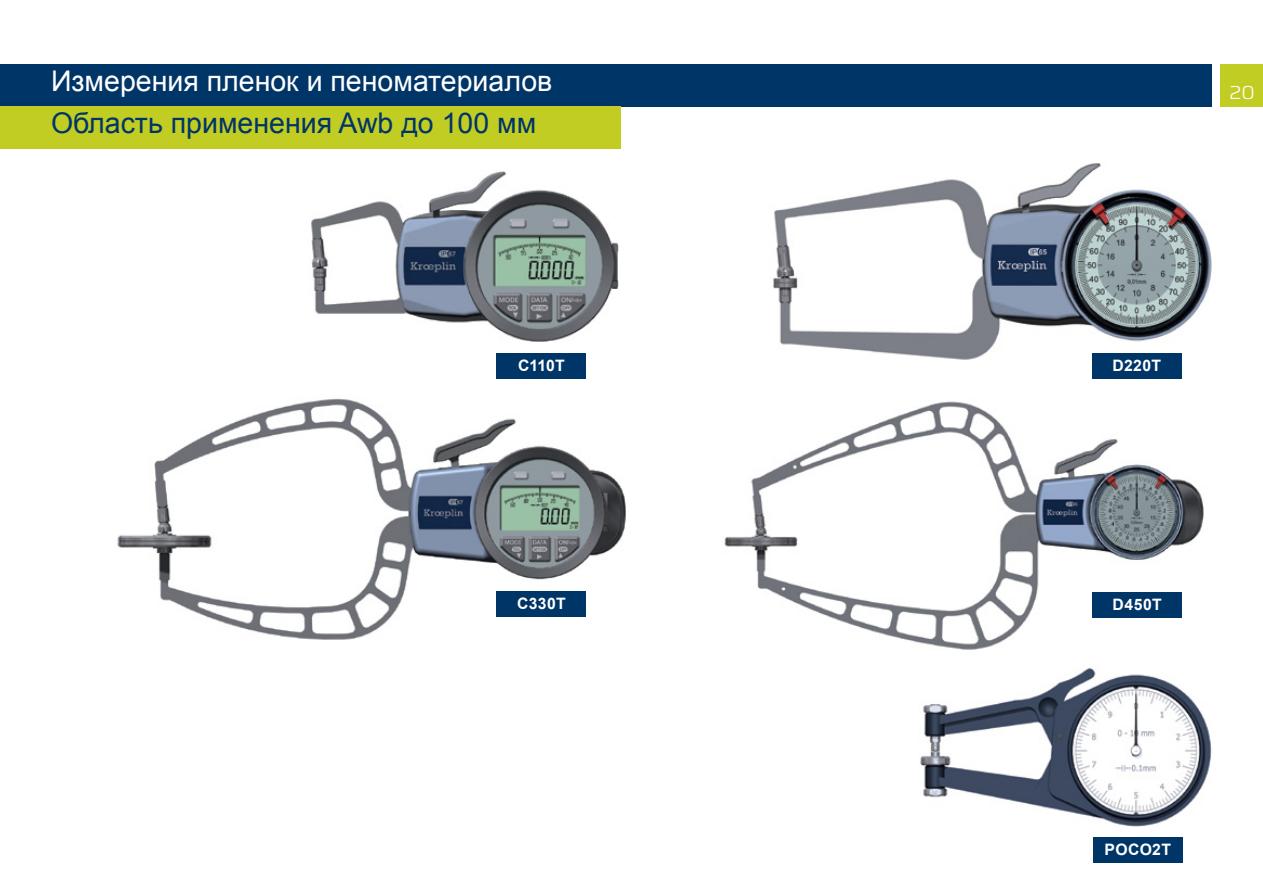
<style>
.page{position:relative;width:1263px;height:893px;background:#fff}
.page>*{position:absolute;margin:0;border:0;box-sizing:border-box;transform-origin:0 0}
.t1{font:28.5px "Arial";color:#fff}
.t2{font:28.5px "Arial";color:#003568}
.t3{font:300 19.5px "Kontrapunkt";color:#fff}
.t4{font:700 15.75px "Arial";letter-spacing:.02em;color:#fff}
</style>
<div class="page">
<div style="left:1220px;top:64px;width:43px;height:42px;background:#c2cd23"></div>
<div style="left:0;top:64px;width:1212px;height:42px;background:#003568"></div>
<div style="left:0;top:106px;width:621px;height:43px;background:#c2cd23"></div>
<img style="left:311px;top:171px;width:308px;height:171px">
<img style="left:773px;top:163px;width:439px;height:197px">
<img style="left:920px;top:668px;width:292px;height:159px">
<div style="left:496px;top:353px;width:90px;height:25px;background:#003568"></div>
<img style="left:117px;top:398px;width:509px;height:242px">
<div style="left:496px;top:591px;width:90px;height:25px;background:#003568"></div>
<div style="left:1092px;top:353px;width:90px;height:25px;background:#003568"></div>
<img style="left:724px;top:401px;width:480px;height:249px">
<div style="left:1092px;top:592px;width:90px;height:25px;background:#003568"></div>
<div style="left:1093px;top:838px;width:90px;height:25px;background:#003568"></div>
<p class="t1" style="left:51px;top:62px;width:503px">Измерения пленок и пеноматериалов</p>
<p class="t2" style="left:51px;top:105px;width:487px">Область применения Awb до 100 мм</p>
<p class="t4" style="left:518px;top:355px;width:48px">C110T</p>
<p class="t4" style="left:517px;top:593px;width:50px">C330T</p>
<p class="t3" style="left:1229px;top:81px;width:27px">20</p>
<p class="t4" style="left:1112px;top:355px;width:50px">D220T</p>
<p class="t4" style="left:1113px;top:594px;width:51px">D450T</p>
<p class="t4" style="left:1105px;top:839px;width:68px">POCO2T</p>
</div>
